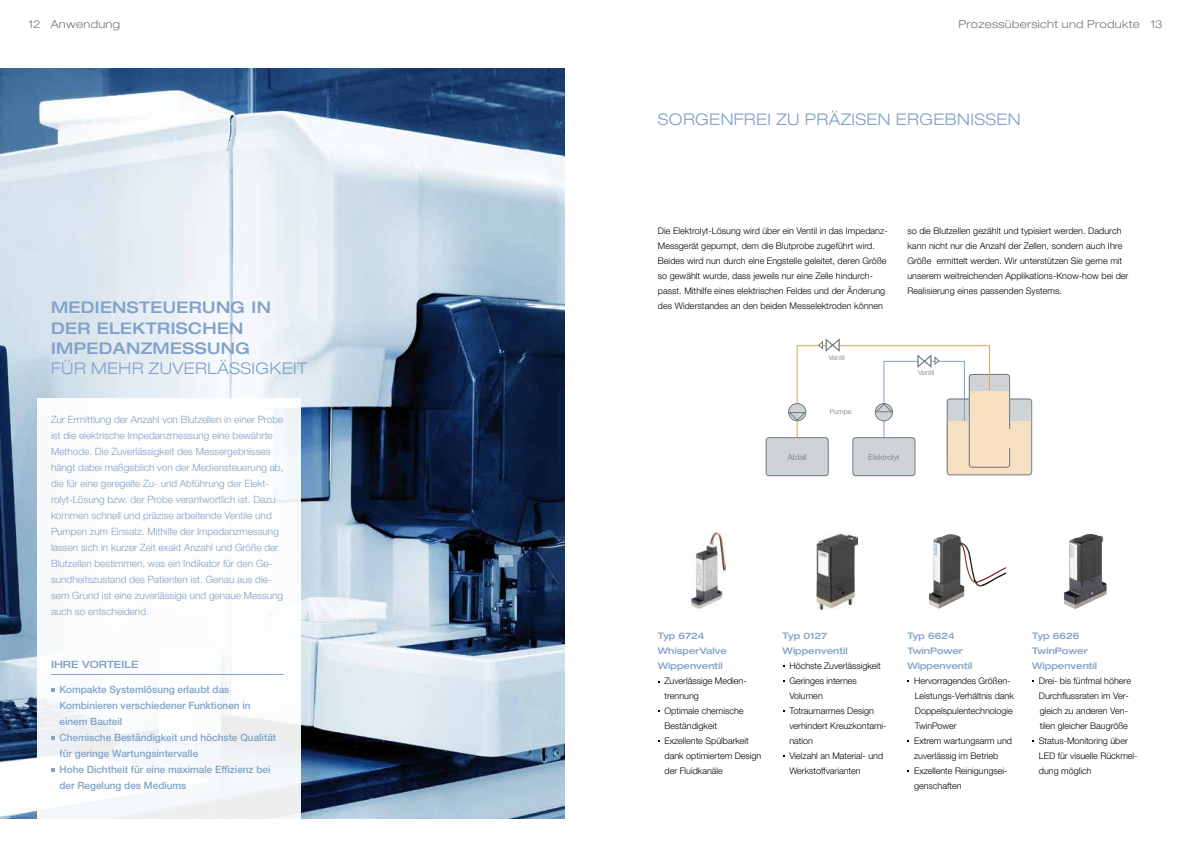
<style>
.page{position:relative;width:1191px;height:842px;background:#fff}
.page>*{position:absolute;margin:0;border:0;box-sizing:border-box;transform-origin:0 0}
.t1{font:300 expanded 16px "Helvetica Neue LTW1 G";letter-spacing:.025em;color:#81a1c8}
.t2{font:500 expanded 16px/20px "Helvetica Neue LTW1 G";letter-spacing:.025em;color:#81a1c8}
.t3{font:300 expanded 11px "Helvetica Neue LTW1 G";letter-spacing:.025em;color:#727a7f}
.t4{font:300 10px/16px "Helvetica Neue LTW1 G";color:#81a1c8}
.t5{font:500 10px/16px "Helvetica Neue LTW1 G";color:#81a1c8}
.t6{font:500 expanded 10px "Helvetica Neue LTW1 G";letter-spacing:.005em;color:#81a1c8}
.t7{font:300 9px/15px "Helvetica Neue LTW1 G";color:#000}
.t8{font:500 expanded 9px/15px "Helvetica Neue LTW1 G";color:#81a1c8}
.t9{font:300 8px "Helvetica Neue LTW1 G";color:#727a7f}
.t10{font:300 7px "Helvetica Neue LTW1 G";color:#727a7f}
</style>
<div class="page">
<img style="left:0;top:69px;width:564px;height:750px">
<div style="left:38px;top:399px;width:262px;height:443px;background:#fff"></div>
<hr style="left:51px;top:674px;width:232px;height:1px;background:#81a1c8">
<img style="left:816px;top:534px;width:41px;height:75px">
<img style="left:692px;top:533px;width:33px;height:75px">
<img style="left:1064px;top:534px;width:42px;height:75px">
<div style="left:946px;top:398px;width:84px;height:76px;background:#ced3d6;border-radius:3px"></div>
<div style="left:946px;top:449px;width:84px;height:25px;background:#f7dfc2;border-radius:3px"></div>
<div style="left:946px;top:421px;width:84px;height:36px;background:#f7dfc2"></div>
<div style="left:946px;top:398px;width:86px;height:77px;border:1px solid #727a7f;border-radius:3px"></div>
<div style="left:968px;top:374px;width:41px;height:93px;background:#ced3d6;border-radius:3px"></div>
<div style="left:968px;top:436px;width:41px;height:31px;background:#f7dfc2;border-radius:3px"></div>
<div style="left:968px;top:391px;width:41px;height:55px;background:#f7dfc2"></div>
<div style="left:968px;top:374px;width:42px;height:94px;border:1px solid #727a7f;border-radius:3px"></div>
<div style="left:989px;top:429px;width:27px;height:19px;background:#f7dfc2"></div>
<div style="left:853px;top:438px;width:62px;height:38px;background:#ced3d6;border-radius:3px"></div>
<div style="left:852px;top:437px;width:63px;height:39px;border:1px solid #727a7f;border-radius:3px"></div>
<div style="left:766px;top:438px;width:62px;height:38px;background:#ced3d6;border-radius:3px"></div>
<div style="left:765px;top:437px;width:63px;height:39px;border:1px solid #727a7f;border-radius:3px"></div>
<svg style="left:787px;top:338px;width:203px;height:104px"></svg>
<img style="left:928px;top:534px;width:78px;height:75px">
<p class="t3" style="left:28px;top:17px;width:93px">12 Anwendung</p>
<p class="t3" style="left:958px;top:17px;width:206px">Prozessübersicht und Produkte 13</p>
<h1 class="t2" style="left:51px;top:297px;width:221px">MEDIENSTEUERUNG IN<br>DER ELEKTRISCHEN<br>IMPEDANZMESSUNG</h1>
<h1 class="t1" style="left:51px;top:358px;width:258px">FÜR MEHR ZUVERLÄSSIGKEIT</h1>
<p class="t4" style="left:51px;top:411px;width:234px">Zur Ermittlung der Anzahl von Blutzellen in einer Probe ist die elektrische Impedanzmessung eine bewährte Methode. Die Zuverlässigkeit des Messergebnisses hängt dabei maßgeblich von der Mediensteuerung ab, die für eine geregelte Zu- und Abführung der Elekt&shy;rolyt-Lösung bzw. der Probe verantwortlich ist. Dazu kommen schnell und präzise arbeitende Ventile und Pumpen zum Einsatz. Mithilfe der Impedanzmessung lassen sich in kurzer Zeit exakt Anzahl und Größe der Blutzellen bestimmen, was ein Indikator für den Ge&shy;sundheitszustand des Patienten ist. Genau aus die&shy;sem Grund ist eine zuverlässige und genaue Messung auch so entscheidend.</p>
<p class="t6" style="left:51px;top:658px;width:89px">IHRE VORTEILE</p>
<p class="t5" style="left:60px;top:682px;width:218px">Kompakte Systemlösung erlaubt das Kombinieren verschiedener Funktionen in einem Bauteil<br>Chemische Beständigkeit und höchste Qualität für geringe Wartungsintervalle<br>Hohe Dichtheit für eine maximale Effizienz bei der Regelung des Mediums</p>
<h1 class="t1" style="left:658px;top:110px;width:364px">SORGENFREI ZU PRÄZISEN ERGEBNISSEN</h1>
<p class="t7" style="left:658px;top:223px;width:231px">Die Elektrolyt-Lösung wird über ein Ventil in das Impedanz-Messgerät gepumpt, dem die Blutprobe zugeführt wird.<br>Beides wird nun durch eine Engstelle geleitet, deren Größe so gewählt wurde, dass jeweils nur eine Zelle hindurch&shy;passt. Mithilfe eines elektrischen Feldes und der Änderung des Widerstandes an den beiden Messelektroden können</p>
<p class="t7" style="left:907px;top:223px;width:222px">so die Blutzellen gezählt und typisiert werden. Dadurch kann nicht nur die Anzahl der Zellen, sondern auch Ihre Größe ermittelt werden. Wir unterstützen Sie gerne mit unserem weitreichenden Applikations-Know-how bei der Realisierung eines passenden Systems.</p>
<p class="t10" style="left:828px;top:353px;width:17px">Ventil</p>
<p class="t10" style="left:829px;top:407px;width:23px">Pumpe</p>
<p class="t9" style="left:787px;top:452px;width:20px">Abfall</p>
<p class="t9" style="left:868px;top:452px;width:33px">Elektrolyt</p>
<p class="t10" style="left:918px;top:368px;width:17px">Ventil</p>
<p class="t8" style="left:658px;top:628px;width:71px">Typ 6724<br>WhisperValve<br>Wippenventil</p>
<p class="t7" style="left:664px;top:673px;width:98px">Zuverlässige Medien&shy;trennung<br>Optimale chemische<br>Beständigkeit<br>Exzellente Spülbarkeit dank optimiertem Design der Fluidkanäle</p>
<p class="t8" style="left:782px;top:628px;width:66px">Typ 0127<br>Wippenventil</p>
<p class="t7" style="left:789px;top:658px;width:99px">Höchste Zuverlässigkeit<br>Geringes internes<br>Volumen<br>Totraumarmes Design verhindert Kreuzkontami&shy;nation<br>Vielzahl an Material- und<br>Werkstoffvarianten</p>
<p class="t8" style="left:907px;top:628px;width:66px">Typ 6624<br>TwinPower<br>Wippenventil</p>
<p class="t7" style="left:914px;top:673px;width:101px">Hervorragendes Größen-<br>Leistungs-Verhältnis dank<br>Doppelspulentechnologie<br>TwinPower<br>Extrem wartungsarm und zuverlässig im Betrieb<br>Exzellente Reinigungsei&shy;genschaften</p>
<p class="t8" style="left:1032px;top:628px;width:66px">Typ 6626<br>TwinPower<br>Wippenventil</p>
<p class="t7" style="left:1039px;top:673px;width:100px">Drei- bis fünfmal höhere<br>Durchflussraten im Ver&shy;gleich zu anderen Ven&shy;tilen gleicher Baugröße<br>Status-Monitoring über<br>LED für visuelle Rückmel&shy;dung möglich</p>
</div>
